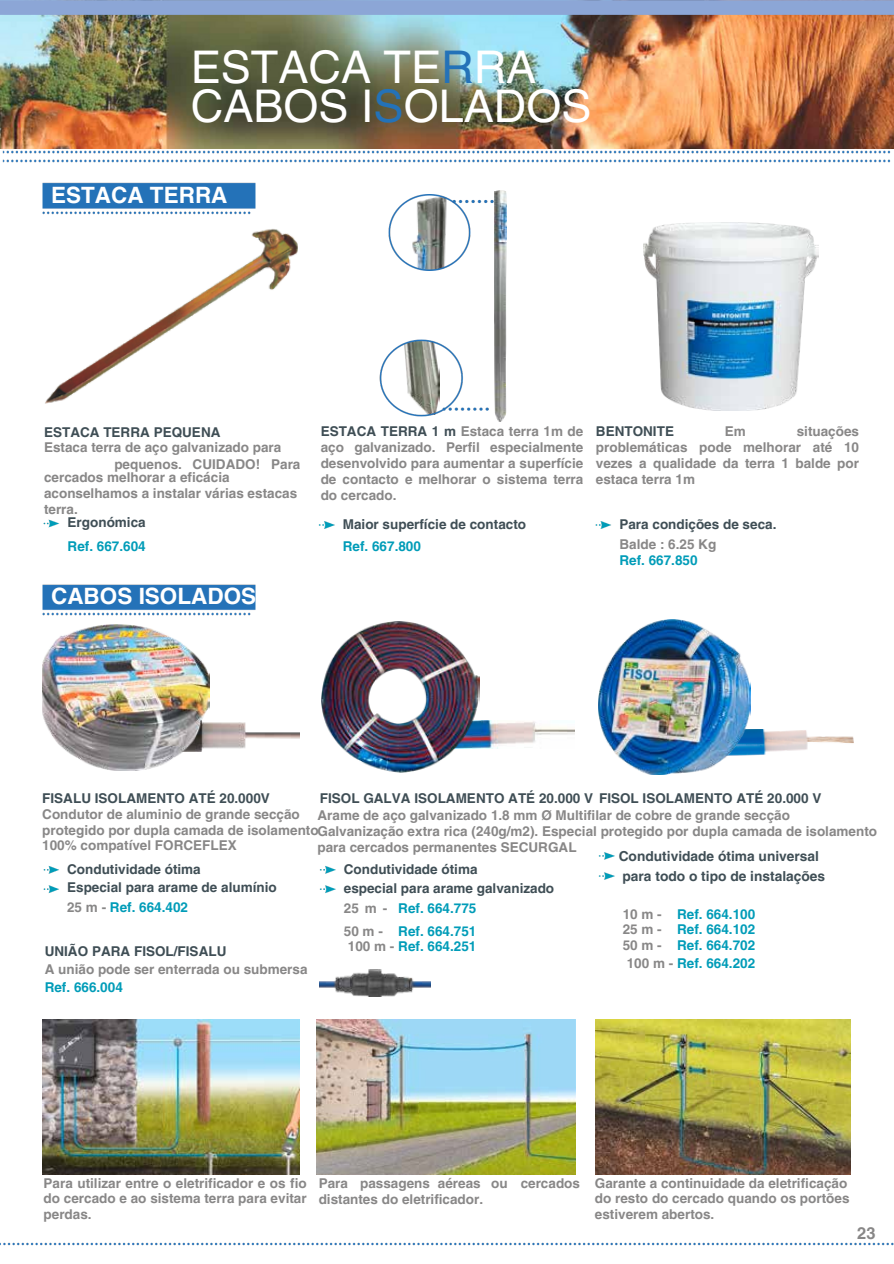
<style>
.page{position:relative;width:894px;height:1264px;background:#fff}
.page>*{position:absolute;margin:0;border:0;box-sizing:border-box;transform-origin:0 0}
.t1{font:45px/39.5px "Helvetica LT Pro";color:#fff}
.t2{font:700 22.5px "Helvetica LT Pro";color:#fff}
.t3{font:700 16.5px "Helvetica LT Pro";color:#888787}
.t4{font:700 13.8px/20.7px "Helvetica LT Pro";color:#3f4e55}
.t5{font:700 13.5px/15.8px "Helvetica LT Pro";color:#888787}
.t6{font:700 13.5px/18px "Helvetica LT Pro";color:#3f4e55}
.t7{font:700 13.5px/15.8px "Helvetica LT Pro";color:#009cb8}
.s1{color:#2472b8}
.s2{color:#3f4e55}
.s3{color:#888787}
</style>
<div class="page">
<img style="left:209px;top:722px;width:90px;height:27px">
<img style="left:480px;top:720px;width:94px;height:28px">
<img style="left:750px;top:729px;width:103px;height:26px">
<img style="left:45px;top:229px;width:252px;height:175px">
<img style="left:495px;top:190px;width:11px;height:231px">
<img style="left:643px;top:222px;width:175px;height:188px">
<img style="left:388px;top:195px;width:82px;height:75px">
<img style="left:42px;top:182px;width:214px;height:33px">
<img style="left:42px;top:584px;width:214px;height:32px">
<img style="left:43px;top:519px;width:17px;height:9px">
<img style="left:318px;top:521px;width:17px;height:8px">
<img style="left:379px;top:332px;width:122px;height:90px">
<img style="left:445px;top:193px;width:61px;height:18px">
<img style="left:595px;top:521px;width:16px;height:8px">
<img style="left:319px;top:969px;width:111px;height:27px">
<img style="left:317px;top:1019px;width:258px;height:155px">
<img style="left:595px;top:1019px;width:255px;height:155px">
<img style="left:42px;top:1019px;width:257px;height:155px">
<img style="left:42px;top:625px;width:167px;height:145px">
<img style="left:321px;top:621px;width:159px;height:151px">
<img style="left:598px;top:619px;width:152px;height:155px">
<img style="left:43px;top:866px;width:16px;height:27px">
<img style="left:319px;top:866px;width:17px;height:27px">
<img style="left:2px;top:150px;width:889px;height:13px">
<img style="left:0;top:1242px;width:893px;height:4px">
<img style="left:598px;top:852px;width:17px;height:28px">
<img style="left:0;top:0;width:893px;height:149px">
<img style="left:1px;top:0;width:892px;height:15px">
<h1 class="t1" style="left:191px;top:52px;width:402px">ESTACA TE<span class="s1">R</span>RA<br>CABOS I<span class="s1">S</span>OLADOS</h1>
<h2 class="t2" style="left:51px;top:187px;width:178px">ESTACA TERRA</h2>
<p class="t6" style="left:44px;top:424px;width:178px">ESTACA TERRA PEQUENA</p>
<p class="t5" style="left:44px;top:441px;width:239px">Estaca terra de aço galvanizado para</p>
<p class="t5" style="left:44px;top:471px;width:254px">cercados melhorar a eficácia aconselhamos a instalar várias estacas terra.</p>
<p class="t5" style="left:114px;top:458px;width:187px">pequenos. CUIDADO! Para</p>
<p class="t6" style="left:68px;top:514px;width:80px">Ergonómica</p>
<p class="t7" style="left:68px;top:539px;width:80px">Ref. 667.604</p>
<h2 class="t2" style="left:51px;top:588px;width:207px">CABOS ISOLADOS</h2>
<p class="t5" style="left:320px;top:425px;width:264px;text-align:justify"><span class="s2">ESTACA TERRA 1 m</span> Estaca terra 1m de aço galvanizado. Perfil especialmente desenvolvido para aumentar a superfície de contacto e melhorar o sistema terra do cercado.</p>
<p class="t6" style="left:343px;top:517px;width:185px">Maior superfície de contacto</p>
<p class="t7" style="left:343px;top:539px;width:80px">Ref. 667.800</p>
<p class="t5" style="left:595px;top:425px;width:264px;text-align:justify;text-indent:201px">situações problemáticas pode melhorar até 10 vezes a qualidade da terra 1 balde por estaca terra 1m</p>
<p class="t6" style="left:595px;top:424px;width:80px">BENTONITE</p>
<p class="t5" style="left:724px;top:425px;width:23px">Em</p>
<p class="t6" style="left:619px;top:516px;width:158px">Para condições de seca.</p>
<p class="t5" style="left:619px;top:538px;width:98px">Balde : 6.25 Kg</p>
<p class="t7" style="left:619px;top:553px;width:80px">Ref. 667.850</p>
<p class="t6" style="left:320px;top:790px;width:503px">FISOL GALVA ISOLAMENTO ATÉ 20.000 V FISOL ISOLAMENTO ATÉ 20.000 V</p>
<p class="t5" style="left:317px;top:808px;width:561px">Arame de aço galvanizado 1.8 mm Ø Multifilar de cobre de grande secção<br>Galvanização extra rica (240g/m2). Especial protegido por dupla camada de isolamento para cercados permanentes SECURGAL</p>
<p class="t6" style="left:42px;top:790px;width:229px">FISALU ISOLAMENTO ATÉ 20.000V</p>
<p class="t5" style="left:42px;top:807px;width:278px">Condutor de aluminio de grande secção protegido por dupla camada de isolamento<br>100% compatível FORCEFLEX</p>
<p class="t6" style="left:67px;top:861px;width:211px">Condutividade ótima<br>Especial para arame de alumínio</p>
<p class="t7" style="left:67px;top:900px;width:122px"><span class="s3">25 m -</span> Ref. 664.402</p>
<p class="t4" style="left:618px;top:846px;width:208px">Condutividade ótima universal para todo o tipo de instalações</p>
<p class="t6" style="left:344px;top:860px;width:212px;line-height:19.2px">Condutividade ótima<br>especial para arame galvanizado</p>
<p class="t5" style="left:344px;top:897px;width:45px;line-height:23.7px">25m-<br>50m-</p>
<p class="t7" style="left:398px;top:897px;width:80px;line-height:23.7px">Ref. 664.775<br>Ref. 664.751</p>
<p class="t7" style="left:348px;top:939px;width:130px"><span class="s3">100 m -</span> Ref. 664.251</p>
<p class="t5" style="left:622px;top:907px;width:41px;text-align:justify">10m-25m-50m-</p>
<p class="t7" style="left:677px;top:907px;width:80px;text-align:justify">Ref. 664.100<br>Ref. 664.102<br>Ref. 664.702</p>
<p class="t7" style="left:626px;top:956px;width:130px"><span class="s3">100 m -</span> Ref. 664.202</p>
<p class="t6" style="left:45px;top:943px;width:183px">UNIÃO PARA FISOL/FISALU</p>
<p class="t5" style="left:45px;top:962px;width:264px">A união pode ser enterrada ou submersa</p>
<p class="t7" style="left:45px;top:980px;width:80px">Ref. 666.004</p>
<p class="t5" style="left:44px;top:1176px;width:264px;text-align:justify">Para utilizar entre o eletrificador e os fio do cercado e ao sistema terra para evitar perdas.</p>
<p class="t5" style="left:318px;top:1175px;width:166px;line-height:16.5px">Para passagens aéreas distantes do eletrificador.</p>
<p class="t5" style="left:491px;top:1176px;width:90px">ou cercados</p>
<p class="t5" style="left:594px;top:1176px;width:256px">Garante a continuidade da eletrificação do resto do cercado quando os portões estiverem abertos.</p>
<p class="t3" style="left:857px;top:1226px;width:20px">23</p>
</div>
